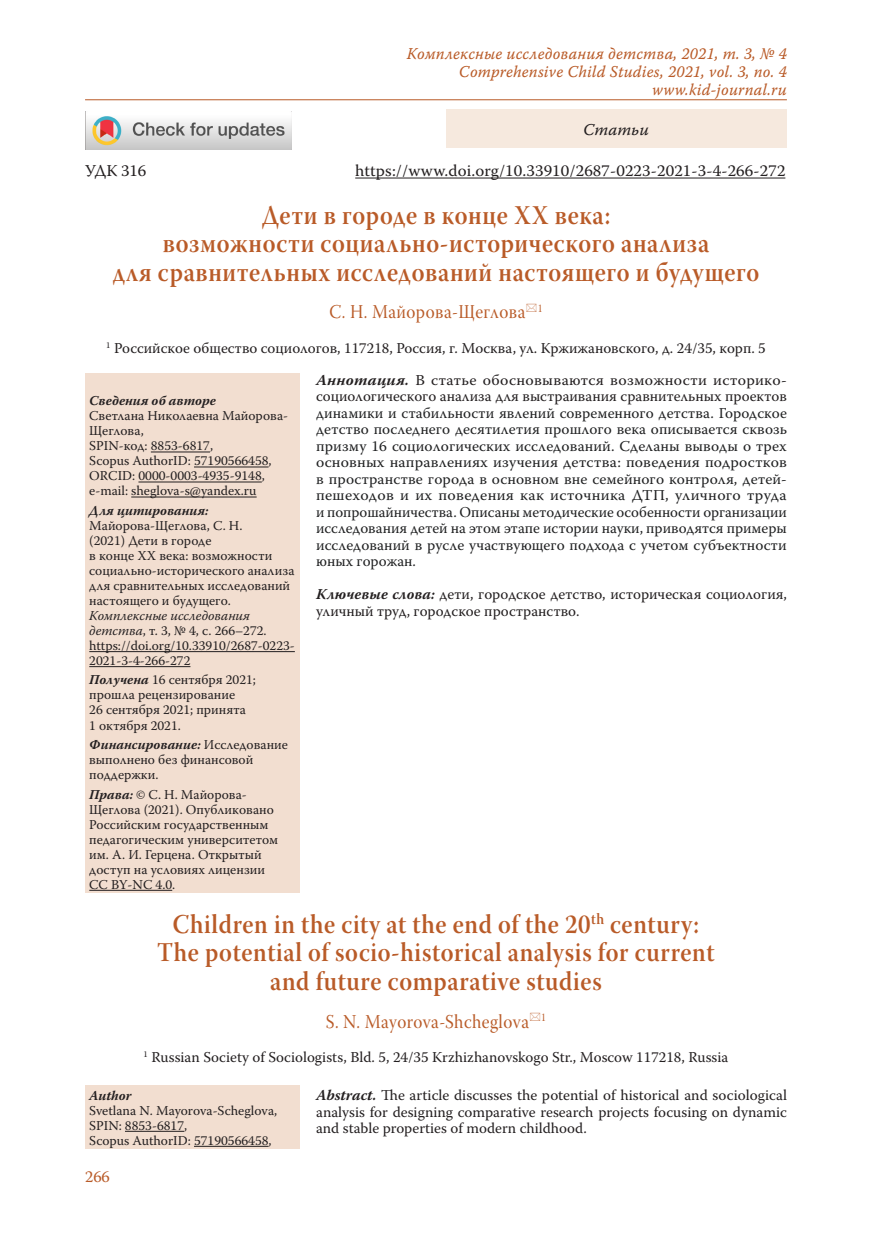
<style>
.page{position:relative;width:872px;height:1234px;background:#fff}
.page>*{position:absolute;margin:0;border:0;box-sizing:border-box;transform-origin:0 0}
.Заголовок_1{font:27px/28.5px "Warnock Pro Semibold Subh";letter-spacing:.025em;color:#b95b28;text-align:center;scale:.9 1}
.Заголовок_2{font:19.5px "Warnock Pro Subh";letter-spacing:.025em;color:#b95b28;scale:.9 1}
.t1{font:16.5px/18px "Warnock Pro It Capt";letter-spacing:.01em;color:#b95b28;text-align:right;scale:.95 1}
.Body{font:16.5px "Warnock Pro";letter-spacing:.005em;color:#231f20}
.t2{font:16.5px "Warnock Pro It Capt";color:#231f20}
.t3{font:16.5px "Warnock Pro";color:#b95b28}
.Annotation{font:15px/16.5px "Warnock Pro";letter-spacing:.005em;color:#202122;text-align:justify}
.Annotation-2{font:15px/16.5px "Warnock Pro";color:#231f20;text-align:justify}
.Affiliation{font:15px "Warnock Pro";color:#231f20}
.Affiliation_info{font:13.5px/15px "Warnock Pro";color:#231f20}
.s1{font-weight:700;font-style:italic}
.s2{font-style:italic}
.s3{font-weight:700;font-style:italic;color:#231f20}
.s4{color:#231f20}
</style>
<div class="page">
<hr style="left:85px;top:99px;width:702px;height:1px;background:#b95b28">
<div style="left:85px;top:1084px;width:214px;height:64px;background:#f2ded0"></div>
<hr style="left:125px;top:1130px;width:59px;height:1px;background:#231f20">
<hr style="left:194px;top:1145px;width:74px;height:1px;background:#231f20">
<hr style="left:355px;top:177px;width:430px;height:1px;background:#231f20">
<div style="left:85px;top:373px;width:214px;height:519px;background:#f2ded0"></div>
<hr style="left:151px;top:451px;width:59px;height:1px;background:#231f20">
<hr style="left:194px;top:466px;width:74px;height:1px;background:#231f20">
<hr style="left:138px;top:481px;width:124px;height:1px;background:#231f20">
<hr style="left:131px;top:496px;width:126px;height:1px;background:#231f20">
<hr style="left:89px;top:651px;width:206px;height:1px;background:#231f20">
<hr style="left:89px;top:666px;width:101px;height:1px;background:#231f20">
<hr style="left:89px;top:889px;width:83px;height:1px;background:#231f20">
<div style="left:446px;top:109px;width:340px;height:38px;background:#f6e9de"></div>
<img style="left:85px;top:111px;width:207px;height:38px">
<p class="t1" style="left:407px;top:44px;width:401px">Комплексные исследования детства, 2021, т. 3, № 4<br>Comprehensive Child Studies, 2021, vol. 3, no. 4 www.kid-journal.ru</p>
<p class="t2" style="left:583px;top:119px;width:67px">Статьи</p>
<p class="Body" style="left:85px;top:160px;width:63px">УДК 316</p>
<p class="Body" style="left:355px;top:160px;width:432px">https://www.doi.org/10.33910/2687-0223-2021-3-4-266-272</p>
<p class="Заголовок_1" style="left:113px;top:200px;width:719px">Дети в городе в конце XX века:<br>возможности социально-исторического анализа<br>для сравнительных исследований настоящего и будущего</p>
<p class="Заголовок_2" style="left:329px;top:301px;width:238px">С. Н. Майорова-Щеглова <sup>1</sup></p>
<p class="Affiliation" style="left:106px;top:338px;width:661px"><sup>1</sup> Российское общество социологов, 117218, Россия, г. Москва, ул. Кржижановского, д. 24/35, корп. 5</p>
<p class="Affiliation_info" style="left:89px;top:393px;width:200px"><span class="s1">Сведения об авторе<br></span>Светлана Николаевна Майорова-<br>Щеглова,<br>SPIN-код: 8853-6817,<br>Scopus AuthorID: 57190566458,<br>ORCID: 0000-0003-4935-9148, e-mail: sheglova-s@yandex.ru</p>
<p class="Affiliation_info" style="left:89px;top:502px;width:207px"><span class="s1">Для цитирования:<br></span>Майорова-Щеглова, С. Н.<br>(2021) Дети в городе<br>в конце XX века: возможности социально-исторического анализа для сравнительных исследований настоящего и будущего.<br><span class="s2">Комплексные исследования детства</span>, т. 3, № 4, с. 266–272. https://doi.org/10.33910/2687-0223-<br>2021-3-4-266-272</p>
<p class="Affiliation_info" style="left:89px;top:672px;width:168px"><span class="s1">Получена</span> 16 сентября 2021; прошла рецензирование<br>26 сентября 2021; принята<br>1 октября 2021.</p>
<p class="Affiliation_info" style="left:89px;top:736px;width:200px"><span class="s1">Финансирование:</span> Исследование выполнено без финансовой поддержки.</p>
<p class="Affiliation_info" style="left:89px;top:786px;width:190px"><span class="s1">Права:</span> © С. Н. Майорова-<br>Щеглова (2021). Опубликовано<br>Российским государственным педагогическим университетом им. А. И. Герцена. Открытый доступ на условиях лицензии<br>CC BY-NC 4.0.</p>
<p class="Annotation" style="left:316px;top:371px;width:472px"><span class="s3">Аннотация.</span> <span class="s4">В статье обосновываются возможности историко&shy;социологического анализа для выстраивания сравнительных проектов </span>динамики и стабильности явлений современного детства. Городское детство последнего десятилетия прошлого века описывается сквозь призму 16 социологических исследований. Сделаны выводы о трех основных направлениях изучения детства: поведения подростков в пространстве города в основном вне семейного контроля, детей&shy;пешеходов и их поведения как источника ДТП, уличного труда и попрошайничества. Описаны методические особенности организации исследования детей на этом этапе истории науки, приводятся примеры исследований в русле участвующего подхода с учетом субъектности юных горожан.</p>
<p class="Annotation-2" style="left:316px;top:586px;width:472px"><span class="s1">Ключевые слова:</span> дети, городское детство, историческая социология, уличный труд, городское пространство.</p>
<p class="Заголовок_1" style="left:157px;top:909px;width:621px">Children in the city at the end of the 20<sup>th</sup> century:<br>The potential of socio-historical analysis for current and future comparative studies</p>
<p class="Заголовок_2" style="left:326px;top:1009px;width:246px">S. N. Mayorova-Shcheglova <sup>1</sup></p>
<p class="Affiliation" style="left:144px;top:1047px;width:586px"><sup>1</sup> Russian Society of Sociologists, Bld. 5, 24/35 Krzhizhanovskogo Str., Moscow 117218, Russia</p>
<p class="Affiliation_info" style="left:89px;top:1087px;width:189px"><span class="s1">Author<br></span>Svetlana N. Mayorova-Scheglova,<br>SPIN: 8853-6817,<br>Scopus AuthorID: 57190566458,</p>
<p class="Annotation-2" style="left:316px;top:1086px;width:472px"><span class="s1">Abstract.</span> The article discusses the potential of historical and sociological analysis for designing comparative research projects focusing on dynamic and stable properties of modern childhood.</p>
<p class="t3" style="left:85px;top:1166px;width:26px">266</p>
</div>
